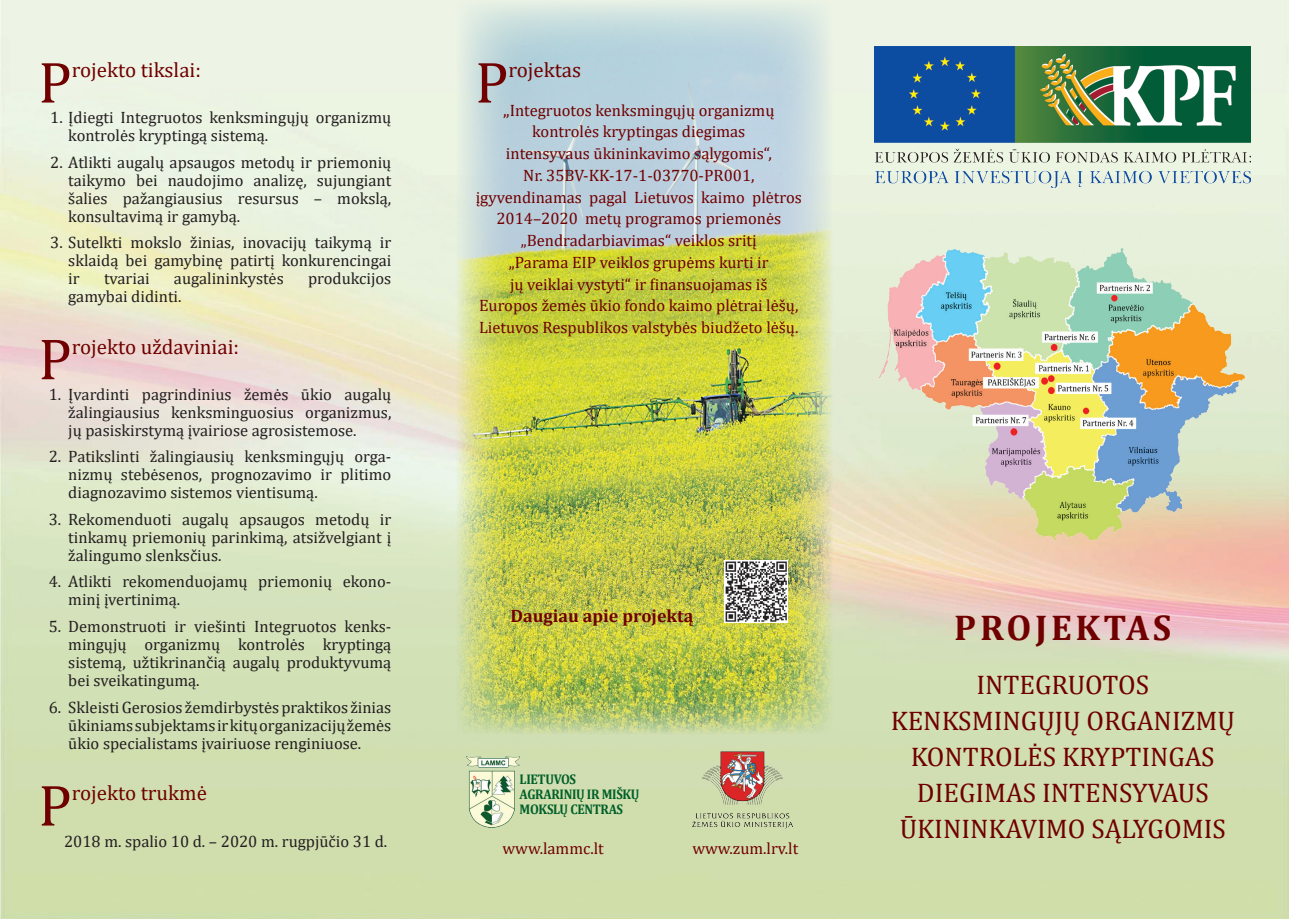
<style>
.page{position:relative;width:1289px;height:919px;background:#fff}
.page>*{position:absolute;margin:0;border:0;box-sizing:border-box;transform-origin:0 0}
.t1{font:58.8px "Cambria";color:#700000}
.t2{font:700 36px "Cambria";letter-spacing:.095em;color:#700000}
.t3{font:27px/36px "Cambria";color:#700000;text-align:center}
.t4{font:21px "Cambria";color:#700000}
.t5{font:700 18px "Cambria";color:#700000}
.t6{font:16.5px/18px "Cambria";color:#231f20;text-align:justify}
.t7{font:16.5px/21.8px "Cambria";color:#700000;text-align:center}
.t8{font:700 14.1px/15.3px "Cambria";letter-spacing:-.025em;color:#005f29;scale:.91 1}
.s1{font-size:18px}
</style>
<div class="page">
<img style="left:0;top:0;width:1288px;height:918px">
<img style="left:456px;top:0;width:376px;height:734px">
<img style="left:466px;top:756px;width:53px;height:71px">
<img style="left:689px;top:749px;width:107px;height:81px">
<img style="left:874px;top:47px;width:376px;height:140px">
<img style="left:874px;top:239px;width:376px;height:310px">
<img style="left:724px;top:560px;width:63px;height:63px">
<h1 class="t1" style="left:38px;top:48px;width:35px">P</h1>
<p class="t4" style="left:72px;top:58px;width:131px">rojekto tikslai:</p>
<p class="t6" style="left:68px;top:108px;width:324px;text-indent:-18px">1. Įdiegti Integruotos kenksmingųjų organizmų kontrolės kryptingą sistemą.</p>
<p class="t6" style="left:68px;top:153px;width:324px;text-indent:-18px">2. Atlikti augalų apsaugos metodų ir priemonių taikymo bei naudojimo analizę, sujungiant šalies pažangiausius resursus – mokslą, konsultavimą ir gamybą.</p>
<p class="t6" style="left:68px;top:233px;width:324px;text-indent:-18px">3. Sutelkti mokslo žinias, inovacijų taikymą ir sklaidą bei gamybinę patirtį konkurencingai ir</p>
<h1 class="t1" style="left:475px;top:48px;width:35px">P</h1>
<p class="t4" style="left:508px;top:58px;width:74px">rojektas</p>
<p class="t7" style="left:475px;top:99px;width:328px"><span class="s1">„</span>Integruotos kenksmingųjų organizmų kontrolės kryptingas diegimas<br>intensyvaus ūkininkavimo sąlygomis“,<br>Nr. 35BV-KK-17-1-03770-PR001, įgyvendinamas pagal Lietuvos kaimo plėtros 2014–2020 metų programos priemonės „Bendradarbiavimas“ veiklos sritį<br>„Parama EIP veiklos grupėms kurti ir<br>jų veiklai vystyti“ ir finansuojamas iš<br>Europos žemės ūkio fondo kaimo plėtrai lėšų, Lietuvos Respublikos valstybės biudžeto lėšų.</p>
<p class="t6" style="left:104px;top:269px;width:47px">tvariai</p>
<p class="t6" style="left:174px;top:269px;width:111px">augalininkystės</p>
<p class="t6" style="left:308px;top:269px;width:85px">produkcijos</p>
<p class="t6" style="left:68px;top:287px;width:115px">gamybai didinti.</p>
<h1 class="t1" style="left:38px;top:324px;width:35px">P</h1>
<p class="t4" style="left:72px;top:334px;width:169px">rojekto uždaviniai:</p>
<p class="t6" style="left:68px;top:385px;width:324px;text-indent:-20px">1. Įvardinti pagrindinius žemės ūkio augalų žalingiausius kenksminguosius organizmus, jų pasiskirstymą įvairiose agrosistemose.</p>
<p class="t6" style="left:68px;top:447px;width:324px;text-indent:-20px">2. Patikslinti žalingiausių kenksmingųjų orga&shy;nizmų stebėsenos, prognozavimo ir plitimo diagnozavimo sistemos vientisumą.</p>
<p class="t6" style="left:68px;top:510px;width:324px;text-indent:-20px">3. Rekomenduoti augalų apsaugos metodų ir tinkamų priemonių parinkimą, atsižvelgiant į žalingumo slenksčius.</p>
<p class="t6" style="left:68px;top:572px;width:324px;text-indent:-20px">4. Atlikti rekomenduojamų priemonių ekono&shy;minį įvertinimą.</p>
<p class="t6" style="left:68px;top:617px;width:324px;text-indent:-20px">5. Demonstruoti ir viešinti Integruotos kenks&shy;mingųjų organizmų kontrolės kryptingą sistemą, užtikrinančią augalų produktyvumą bei sveikatingumą.</p>
<p class="t6" style="left:68px;top:697px;width:324px;text-indent:-20px">6. Skleisti Gerosios žemdirbystės praktikos žinias ūkiniams subjektams ir kitų organizacijų žemės ūkio specialistams įvairiuose renginiuose.</p>
<h1 class="t1" style="left:38px;top:770px;width:35px">P</h1>
<p class="t4" style="left:72px;top:780px;width:137px">rojekto trukmė</p>
<p class="t6" style="left:64px;top:831px;width:325px">2018 m. spalio 10 d. – 2020 m. rugpjūčio 31 d.</p>
<p class="t7" style="left:502px;top:837px;width:103px">www.lammc.lt</p>
<p class="t7" style="left:692px;top:837px;width:107px">www.zum.lrv.lt</p>
<p class="t5" style="left:510px;top:603px;width:184px">Daugiau apie projektą</p>
<p class="t8" style="left:519px;top:770px;width:133px">LIETUVOS<br>AGRARINIŲ IR MIŠKŲ<br>MOKSLŲ CENTRAS</p>
<h2 class="t2" style="left:954px;top:602px;width:218px">PROJEKTAS</h2>
<h3 class="t3" style="left:890px;top:666px;width:345px">INTEGRUOTOS<br>KENKSMINGŲJŲ ORGANIZMŲ<br>KONTROLĖS KRYPTINGAS<br>DIEGIMAS INTENSYVAUS<br>ŪKININKAVIMO SĄLYGOMIS</h3>
</div>
